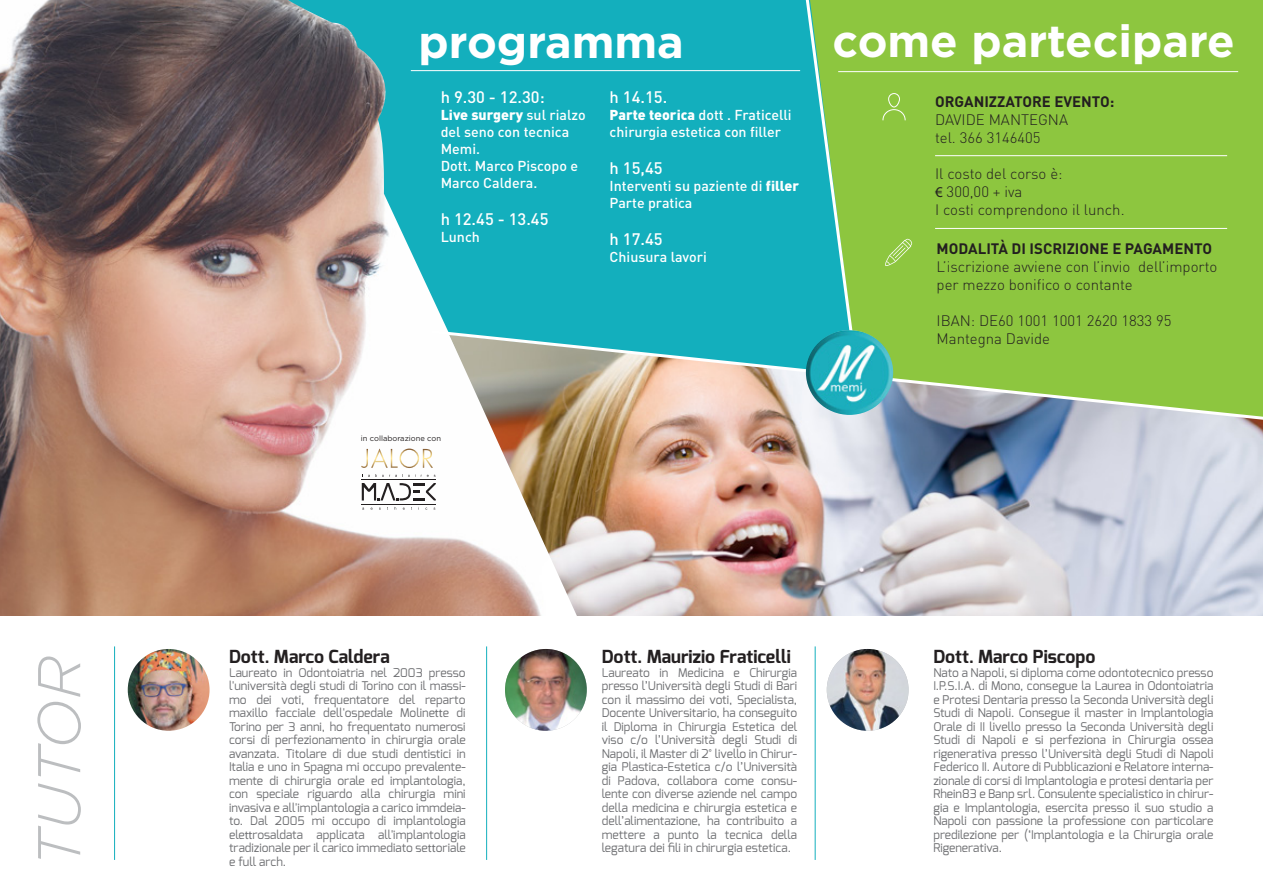
<style>
.page{position:relative;width:1263px;height:893px;background:#fff}
.page>*{position:absolute;margin:0;border:0;box-sizing:border-box;transform-origin:0 0}
.t1{font:italic 300 60.15px "Gotham";color:#bcbec0}
.t2{font:700 45px "Gotham";color:#fff}
.t3{font:700 18px "Exo";color:#231f20}
.t4{font:500 16.5px "DIN";color:#fff}
.t5{font:300 15px/18px "DIN";color:#231f20}
.t6{font:700 15px "DIN";color:#231f20}
.t7{font:500 14.25px/17.1px "DIN";color:#fff}
.t8{font:12px/13.5px "Exo";color:#6d6e71;text-align:justify}
.t9{font:7.65px "Gotham";color:#231f20}
.s1{font-weight:900}
.s2{font-family:"Myriad Pro";font-weight:400}
.s3{font-family:"Myriad Pro"}
</style>
<div class="page">
<img style="left:0;top:0;width:449px;height:616px">
<svg style="left:287px;top:0;width:516px;height:446px;background:#52adb5"></svg>
<div style="left:613px;top:61px;width:190px;height:267px;background:#13afbd"></div>
<div style="left:860px;top:0;width:403px;height:328px;background:#8dc63f"></div>
<img style="left:449px;top:423px;width:814px;height:193px">
<svg style="left:361px;top:448px;width:72px;height:20px"></svg>
<hr style="left:362px;top:504px;width:74px;height:1px;background:#231f20">
<hr style="left:362px;top:479px;width:74px;height:1px;background:#231f20">
<svg style="left:419px;top:507px;width:8px;height:3px"></svg>
<svg style="left:362px;top:474px;width:73px;height:3px"></svg>
<svg style="left:362px;top:483px;width:74px;height:17px"></svg>
<img style="left:128px;top:649px;width:82px;height:82px;border-radius:41px">
<img style="left:505px;top:649px;width:82px;height:82px;border-radius:41px">
<img style="left:827px;top:649px;width:81px;height:82px;border-radius:41px">
<hr style="left:411px;top:70px;width:389px;height:1px;background:#fff">
<hr style="left:838px;top:71px;width:400px;height:1px;background:#fff">
<hr style="left:935px;top:155px;width:292px;height:1px;background:#fff">
<hr style="left:935px;top:228px;width:292px;height:1px;background:#fff">
<svg style="left:882px;top:93px;width:24px;height:27px"></svg>
<svg style="left:885px;top:238px;width:27px;height:28px"></svg>
<hr style="left:486px;top:646px;width:1px;height:214px;background:#13afbd">
<hr style="left:815px;top:646px;width:1px;height:214px;background:#13afbd">
<hr style="left:114px;top:646px;width:1px;height:214px;background:#13afbd">
<svg style="left:428px;top:328px;width:835px;height:95px;background:#9ebe8b"></svg>
<svg style="left:803px;top:0;width:57px;height:381px;background:#5dbe81"></svg>
<img style="left:806px;top:330px;width:87px;height:85px">
<h1 class="t1" style="left:26px;top:867px;width:213px;rotate:-90deg">TUTOR</h1>
<h2 class="t2" style="left:419px;top:12px;width:267px">programma</h2>
<h3 class="t4" style="left:441px;top:87px;width:105px">h 9.30 - 12.30:</h3>
<p class="t7" style="left:441px;top:106px;width:147px"><span class="s1">Live surgery</span> sul rialzo del seno con tecnica<br>Memi.<br>Dott. Marco Piscopo e<br>Marco Caldera.</p>
<h3 class="t4" style="left:441px;top:209px;width:109px">h 12.45 - 13.45</h3>
<p class="t7" style="left:441px;top:228px;width:41px">Lunch</p>
<h3 class="t4" style="left:610px;top:87px;width:59px">h 14.15.</h3>
<p class="t7" style="left:610px;top:106px;width:183px"><span class="s1">Parte teorica</span> dott . Fraticelli chirurgia estetica con filler</p>
<h3 class="t4" style="left:610px;top:158px;width:54px">h 15,45</h3>
<p class="t7" style="left:610px;top:177px;width:191px">Interventi su paziente di <span class="s1">filler<br></span>Parte pratica</p>
<h3 class="t4" style="left:610px;top:229px;width:55px">h 17.45</h3>
<p class="t7" style="left:610px;top:248px;width:99px">Chiusura lavori</p>
<h2 class="t2" style="left:833px;top:11px;width:404px">come partecipare</h2>
<p class="t6" style="left:935px;top:92px;width:181px">ORGANIZZATORE EVENTO:</p>
<p class="t5" style="left:935px;top:110px;width:134px">DAVIDE MANTEGNA tel. 366 3146405</p>
<p class="t5" style="left:935px;top:164px;width:191px">Il costo del corso è:<br><span class="s2">€</span> 300,00 + iva<br>I costi comprendono il lunch.</p>
<p class="t6" style="left:936px;top:238px;width:277px">MODALITÀ DI ISCRIZIONE E PAGAMENTO</p>
<p class="t5" style="left:936px;top:257px;width:282px">L’iscrizione avviene con l’invio dell’importo per mezzo bonifico o contante</p>
<p class="t5" style="left:936px;top:311px;width:236px">IBAN: DE60 1001 1001 2620 1833 95<br>Mantegna Davide</p>
<p class="t9" style="left:361px;top:434px;width:82px">in collaborazione con</p>
<h3 class="t3" style="left:229px;top:645px;width:162px">Dott. Marco Caldera</h3>
<p class="t8" style="left:229px;top:665px;width:238px">Laureato in Odontoiatria nel 2003 presso l'università degli studi di Torino con il massi&shy;mo dei voti, frequentatore del reparto maxillo facciale dell'ospedale Moline<span class="s3">tt</span>e di Torino per 3 anni, ho frequentato numerosi corsi di perfezionamento in chirurgia orale avanzata. Titolare di due studi dentistici in Italia e uno in Spagna mi occupo prevalente&shy;mente di chirurgia orale ed implantologia, con speciale riguardo alla chirurgia mini invasiva e all'implantologia a carico immdeia&shy;to. Dal 2005 mi occupo di implantologia ele<span class="s3">tt</span>rosaldata applicata all'implantologia tradizionale per il carico immediato se<span class="s3">tt</span>oriale e full arch.</p>
<h3 class="t3" style="left:602px;top:645px;width:190px">Dott. Maurizio Fraticelli</h3>
<p class="t8" style="left:602px;top:665px;width:197px">Laureato in Medicina e Chirurgia presso l’Università degli Studi di Bari con il massimo dei voti, Specialista, Docente Universitario, ha conseguito il Diploma in Chirurgia Estetica del viso c/o l’Università degli Studi di Napoli, il Master di 2° livello in Chirur&shy;gia Plastica-Estetica c/o l’Università di Padova, collabora come consu&shy;lente con diverse aziende nel campo della medicina e chirurgia estetica e dell’alimentazione, ha contribuito a mettere a punto la tecnica della legatura dei fili in chirurgia estetica.</p>
<h3 class="t3" style="left:933px;top:645px;width:164px">Dott. Marco Piscopo</h3>
<p class="t8" style="left:933px;top:665px;width:282px">Nato a Napoli, si diploma come odontotecnico presso I.P.S.I.A. di Mono, consegue la Laurea in Odontoiatria e Protesi Dentaria presso la Seconda Università degli Studi di Napoli. Consegue il master in Implantologia Orale di II livello presso la Seconda Università degli Studi di Napoli e si perfeziona in Chirurgia ossea rigenerativa presso l’Università degli Studi di Napoli Federico II. Autore di Pubblicazioni e Relatore interna&shy;zionale di corsi di Implantologia e protesi dentaria per Rhein83 e Banp srl. Consulente specialistico in chirur&shy;gia e Implantologia, esercita presso il suo studio a Napoli con passione la professione con particolare predilezione per (‘Implantologia e la Chirurgia orale Rigenerativa.</p>
</div>
